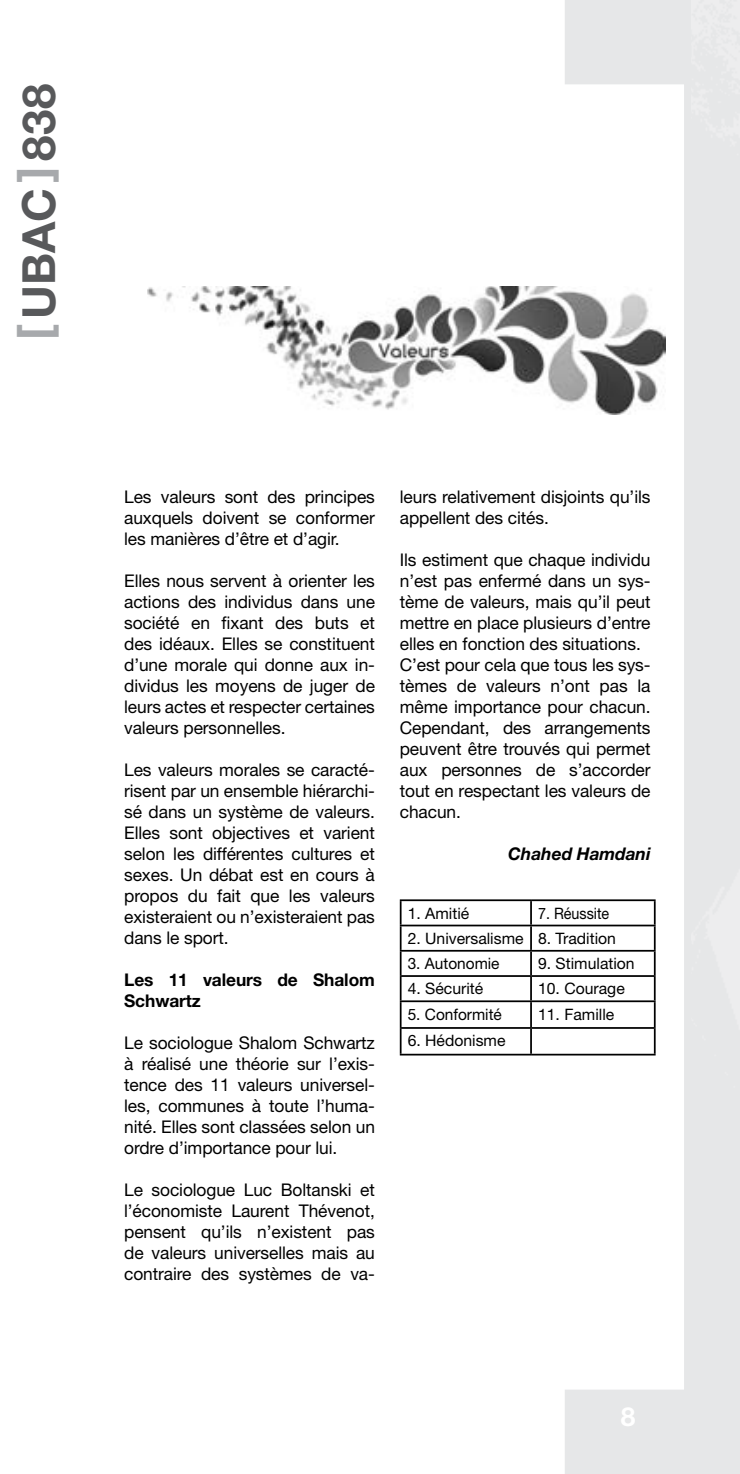
<style>
.page{position:relative;width:740px;height:1474px;background:#fff}
.page>*{position:absolute;margin:0;border:0;box-sizing:border-box;transform-origin:0 0}
.t1{font:700 45.68px "Helvetica Neue LT Std";letter-spacing:.005em;color:#58595b}
.t2{font:700 26.25px "Helvetica Neue LT Std";color:#fff}
.t3{font:17.5px/21px "Helvetica Neue LT Std";letter-spacing:-.005em;color:#000;text-align:justify}
.t4{font:700 17.5px/21px "Helvetica Neue LT Std";letter-spacing:-.005em;color:#000}
.t5{font:italic 700 17.5px "Helvetica Neue LT Std";letter-spacing:-.005em;color:#000}
.t6{font:15.75px "Helvetica Neue LT Std";color:#000}
.t7{font:15.75px "Helvetica Neue LT Std";color:#000;scale:.91 1}
.s1{color:#a7a9ac}
</style>
<div class="page">
<svg style="left:564px;top:0;width:127px;height:1473px"></svg>
<hr style="left:399px;top:899px;width:131px;height:2px;background:#000">
<hr style="left:399px;top:901px;width:2px;height:23px;background:#000">
<hr style="left:530px;top:899px;width:125px;height:2px;background:#000">
<hr style="left:653px;top:901px;width:2px;height:23px;background:#000">
<hr style="left:399px;top:924px;width:131px;height:2px;background:#000">
<hr style="left:399px;top:926px;width:2px;height:23px;background:#000">
<hr style="left:530px;top:924px;width:125px;height:2px;background:#000">
<hr style="left:653px;top:926px;width:2px;height:23px;background:#000">
<hr style="left:399px;top:949px;width:131px;height:2px;background:#000">
<hr style="left:399px;top:951px;width:2px;height:24px;background:#000">
<hr style="left:530px;top:949px;width:125px;height:2px;background:#000">
<hr style="left:653px;top:951px;width:2px;height:24px;background:#000">
<hr style="left:399px;top:975px;width:131px;height:1px;background:#000">
<hr style="left:399px;top:976px;width:2px;height:24px;background:#000">
<hr style="left:530px;top:975px;width:125px;height:1px;background:#000">
<hr style="left:653px;top:976px;width:2px;height:24px;background:#000">
<hr style="left:399px;top:1000px;width:131px;height:2px;background:#000">
<hr style="left:399px;top:1002px;width:2px;height:25px;background:#000">
<hr style="left:530px;top:1000px;width:125px;height:2px;background:#000">
<hr style="left:653px;top:1002px;width:2px;height:25px;background:#000">
<hr style="left:399px;top:1027px;width:131px;height:1px;background:#000">
<hr style="left:399px;top:1028px;width:2px;height:25px;background:#000">
<hr style="left:530px;top:1027px;width:125px;height:1px;background:#000">
<svg style="left:530px;top:901px;width:1px;height:152px"></svg>
<hr style="left:653px;top:1028px;width:2px;height:25px;background:#000">
<hr style="left:399px;top:1053px;width:131px;height:2px;background:#000">
<hr style="left:530px;top:1053px;width:125px;height:2px;background:#000">
<img style="left:148px;top:286px;width:516px;height:129px">
<h1 class="t1" style="left:11px;top:340px;width:258px;rotate:-90deg"><span class="s1">[</span>UBAC<span class="s1">]</span>838</h1>
<p class="t3" style="left:124px;top:485px;width:252px">Les valeurs sont des principes auxquels doivent se conformer les manières d’être et d’agir.</p>
<p class="t3" style="left:124px;top:569px;width:252px">Elles nous servent à orienter les actions des individus dans une société en fixant des buts et des idéaux. Elles se constituent d’une morale qui donne aux in&shy;dividus les moyens de juger de leurs actes et respecter certaines valeurs personnelles.</p>
<p class="t3" style="left:124px;top:758px;width:252px">Les valeurs morales se caracté&shy;risent par un ensemble hiérarchi&shy;sé dans un système de valeurs.<br>Elles sont objectives et varient selon les différentes cultures et sexes. Un débat est en cours à propos du fait que les valeurs existeraient ou n’existeraient pas dans le sport.</p>
<p class="t4" style="left:124px;top:968px;width:252px">Les 11 valeurs de Shalom<br>Schwartz</p>
<p class="t3" style="left:124px;top:1031px;width:252px">Le sociologue Shalom Schwartz à réalisé une théorie sur l’exis&shy;tence des 11 valeurs universel&shy;les, communes à toute l’huma&shy;nité. Elles sont classées selon un ordre d’importance pour lui.</p>
<p class="t3" style="left:124px;top:1178px;width:252px">Le sociologue Luc Boltanski et l’économiste Laurent Thévenot, pensent qu’ils n’existent pas de valeurs universelles mais au contraire des systèmes de va-</p>
<p class="t3" style="left:399px;top:485px;width:252px">leurs relativement disjoints qu’ils appellent des cités.</p>
<p class="t3" style="left:399px;top:548px;width:252px;text-align:left">Ils estiment que chaque individu n’est pas enfermé dans un sys&shy;tème de valeurs, mais qu’il peut mettre en place plusieurs d’entre elles en fonction des situations.<br>C’est pour cela que tous les sys&shy;tèmes de valeurs n’ont pas la même importance pour chacun.<br>Cependant, des arrangements peuvent être trouvés qui permet aux personnes de s’accorder tout en respectant les valeurs de chacun.</p>
<p class="t5" style="left:508px;top:842px;width:144px">Chahed Hamdani</p>
<p class="t6" style="left:407px;top:903px;width:63px">1. Amitié</p>
<p class="t7" style="left:537px;top:903px;width:80px">7. Réussite</p>
<p class="t6" style="left:407px;top:928px;width:210px">2. Universalisme 8. Tradition</p>
<p class="t6" style="left:407px;top:954px;width:93px">3. Autonomie</p>
<p class="t6" style="left:537px;top:954px;width:98px">9. Stimulation</p>
<p class="t6" style="left:407px;top:979px;width:77px">4. Sécurité</p>
<p class="t6" style="left:537px;top:979px;width:88px">10. Courage</p>
<p class="t6" style="left:407px;top:1004px;width:96px">5. Conformité</p>
<p class="t6" style="left:537px;top:1004px;width:78px">11. Famille</p>
<p class="t6" style="left:407px;top:1031px;width:99px">6. Hédonisme</p>
<h2 class="t2" style="left:620px;top:1400px;width:16px">8</h2>
</div>
